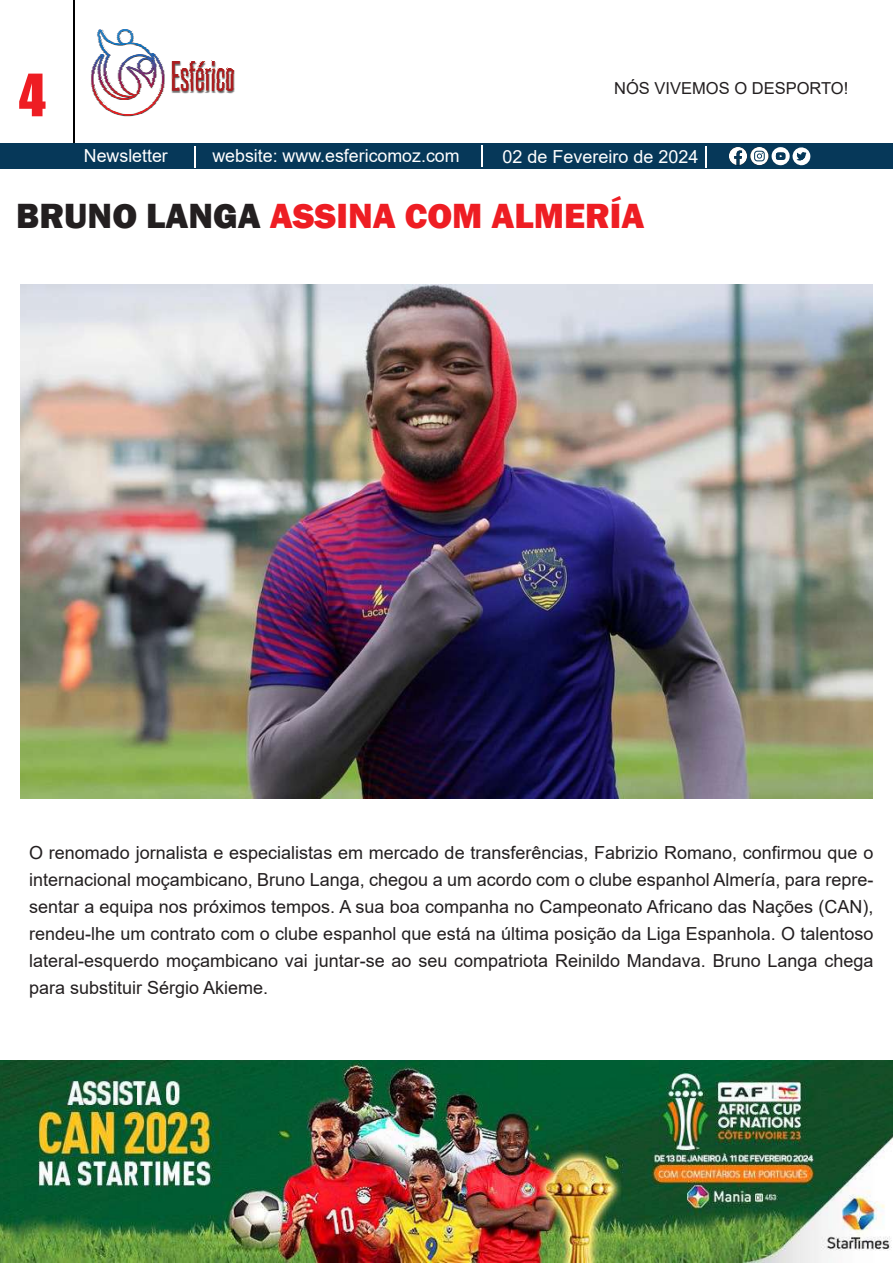
<style>
.page{position:relative;width:893px;height:1263px;background:#fff}
.page>*{position:absolute;margin:0;border:0;box-sizing:border-box;transform-origin:0 0}
.t1{font:54px "Impact";color:#ee1d23}
.t2{font:800 36px "Franklin Gothic";color:#ee1d23}
.t3{font:18px/27px "Arial";color:#231f20;text-align:justify}
.t4{font:18px "Arial";color:#fff}
.t5{font:16.5px "Arial";color:#231f20}
.s1{color:#231f20}
</style>
<div class="page">
<div style="left:0;top:144px;width:893px;height:25px;background:#063859"></div>
<svg style="left:705px;top:146px;width:1px;height:22px"></svg>
<svg style="left:195px;top:146px;width:1px;height:22px"></svg>
<svg style="left:729px;top:147px;width:18px;height:18px"></svg>
<svg style="left:750px;top:147px;width:18px;height:18px"></svg>
<svg style="left:754px;top:151px;width:11px;height:10px"></svg>
<svg style="left:482px;top:146px;width:1px;height:21px"></svg>
<svg style="left:771px;top:147px;width:40px;height:19px"></svg>
<hr style="left:73px;top:0;width:2px;height:142px;background:#000001">
<svg style="left:90px;top:29px;width:145px;height:88px"></svg>
<img style="left:21px;top:284px;width:851px;height:514px">
<img style="left:0;top:1060px;width:893px;height:203px">
<h1 class="t1" style="left:19px;top:53px;width:28px">4</h1>
<p class="t5" style="left:614px;top:77px;width:236px">NÓS VIVEMOS O DESPORTO!</p>
<p class="t4" style="left:84px;top:143px;width:86px">Newsletter</p>
<p class="t4" style="left:212px;top:143px;width:249px">website: www.esfericomoz.com</p>
<p class="t4" style="left:502px;top:144px;width:198px">02 de Fevereiro de 2024</p>
<h2 class="t2" style="left:16px;top:192px;width:630px"><span class="s1">BRUNO LANGA</span> ASSINA COM ALMERÍA</h2>
<p class="t3" style="left:29px;top:839px;width:846px">O renomado jornalista e especialistas em mercado de transferências, Fabrizio Romano, confirmou que o internacional moçambicano, Bruno Langa, chegou a um acordo com o clube espanhol Almería, para repre&shy;sentar a equipa nos próximos tempos. A sua boa companha no Campeonato Africano das Nações (CAN), rendeu-lhe um contrato com o clube espanhol que está na última posição da Liga Espanhola. O talentoso lateral-esquerdo moçambicano vai juntar-se ao seu compatriota Reinildo Mandava. Bruno Langa chega para substituir Sérgio Akieme.</p>
</div>
